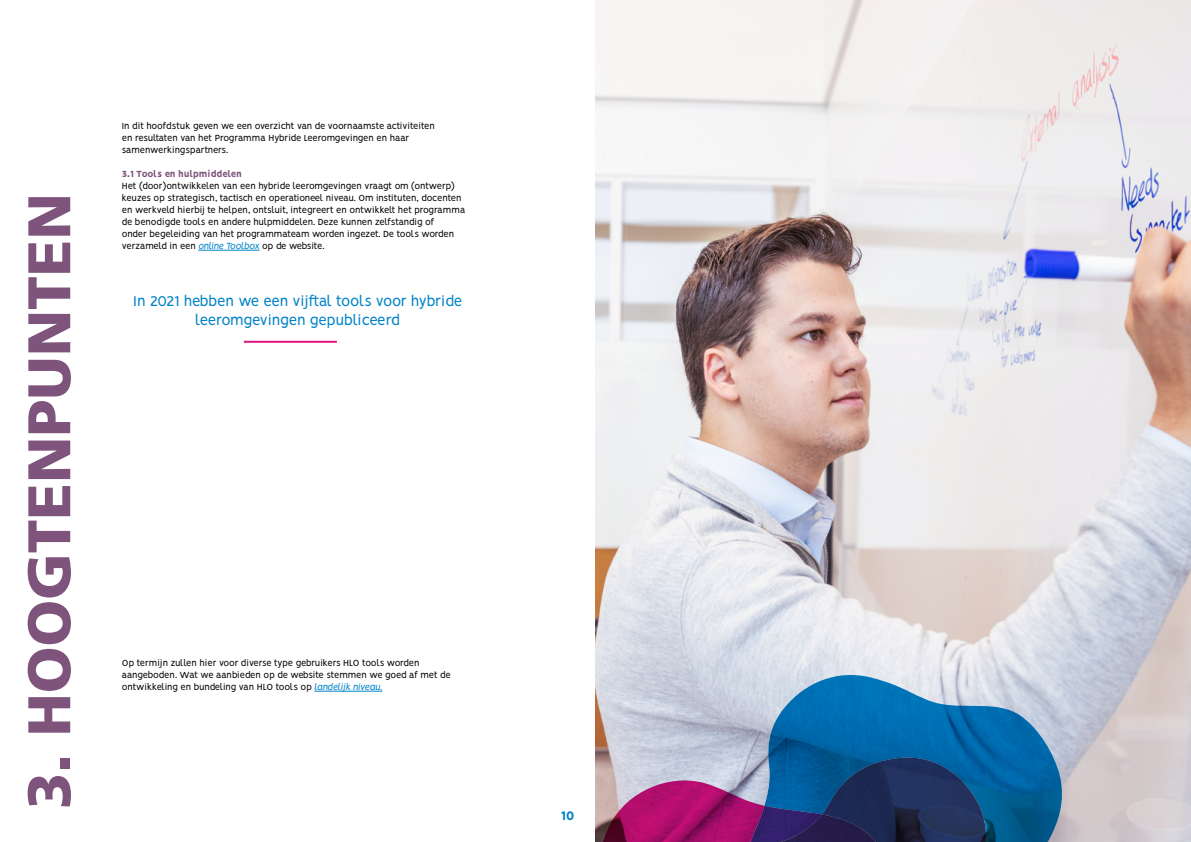
<style>
.page{position:relative;width:1191px;height:842px;background:#fff}
.page>*{position:absolute;margin:0;border:0;box-sizing:border-box;transform-origin:0 0}
.t1{font:900 60px "Fontys Frutiger";color:#7f547c}
.t2{font:16px/19.2px "Vision";letter-spacing:-.03em;color:#0083c8;text-align:center}
.t3{font:800 14px "Vision";color:#0083c9}
.t4{font:10px/12px "Vision";letter-spacing:-.02em;color:#000}
.t5{font:800 10px "Vision";letter-spacing:-.01em;color:#7f547c}
.s1{font-style:italic;color:#0083c9}
</style>
<div class="page">
<hr style="left:244px;top:341px;width:93px;height:2px;background:#df117d">
<hr style="left:314px;top:691px;width:68px;height:1px;background:#0083c9">
<hr style="left:198px;top:250px;width:62px;height:1px;background:#0083c9">
<svg style="left:595px;top:0;width:596px;height:842px"></svg>
<svg style="left:764px;top:669px;width:298px;height:173px"></svg>
<svg style="left:595px;top:757px;width:393px;height:85px"></svg>
<h1 class="t1" style="left:13px;top:809px;width:617px;rotate:-90deg">3. HOOGTENPUNTEN</h1>
<p class="t4" style="left:122px;top:120px;width:314px">In dit hoofdstuk geven we een overzicht van de voornaamste activiteiten en resultaten van het Programma Hybride Leeromgevingen en haar samenwerkingspartners.</p>
<p class="t5" style="left:122px;top:168px;width:121px">3.1 Tools en hulpmiddelen</p>
<p class="t4" style="left:122px;top:180px;width:345px">Het (door)ontwikkelen van een hybride leeromgevingen vraagt om (ontwerp) keuzes op strategisch, tactisch en operationeel niveau. Om instituten, docenten en werkveld hierbij te helpen, ontsluit, integreert en ontwikkelt het programma de benodigde tools en andere hulpmiddelen. Deze kunnen zelfstandig of<br>onder begeleiding van het programmateam worden ingezet. De tools worden verzameld in een <span class="s1">online Toolbox</span> op de website.</p>
<h2 class="t2" style="left:133px;top:291px;width:330px">In 2021 hebben we een vijftal tools voor hybride leeromgevingen gepubliceerd</h2>
<p class="t4" style="left:122px;top:657px;width:330px">Op termijn zullen hier voor diverse type gebruikers HLO tools worden aangeboden. Wat we aanbieden op de website stemmen we goed af met de ontwikkeling en bundeling van HLO tools op <span class="s1">landelijk niveau.</span></p>
<h3 class="t3" style="left:561px;top:807px;width:15px">10</h3>
</div>
